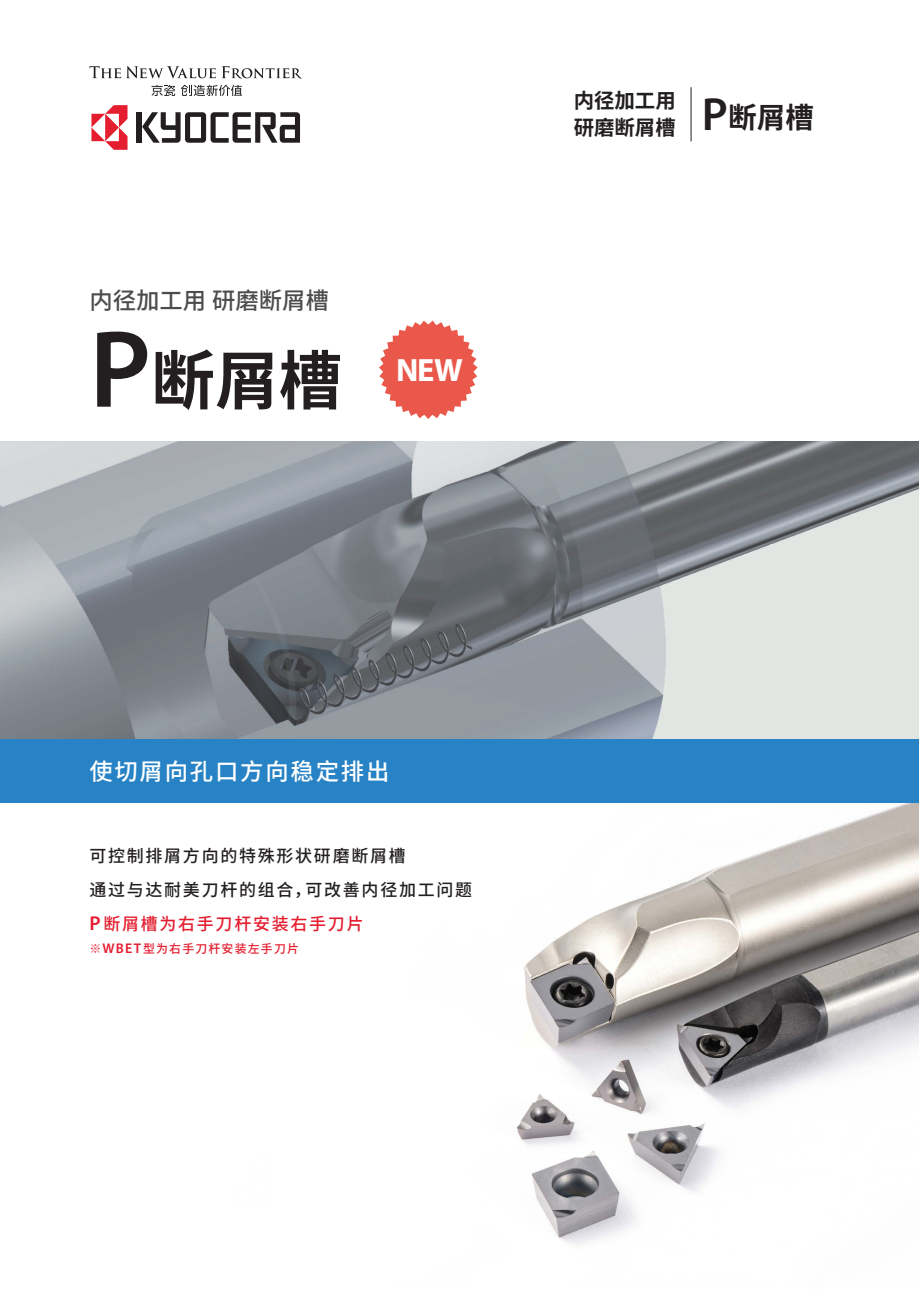
<style>
.page{position:relative;width:919px;height:1289px;background:#fff}
.page>*{position:absolute;margin:0;border:0;box-sizing:border-box;transform-origin:0 0}
.t1{font:700 63.75px "Source Han Sans CN";color:#231f20}
.t2{font:700 28.65px "Source Han Sans CN";color:#231f20}
.t3{font:500 23.4px "Source Han Sans CN";letter-spacing:.075em;color:#fff}
.t4{font:500 23.4px "Source Han Sans CN";color:#4b4c4d}
.t5{font:700 20.4px/26.5px "Source Han Sans CN";color:#231f20}
.t6{font:500 16.95px/34px "Source Han Sans CN";letter-spacing:.1em;color:#231f20}
.t7{font:500 11.85px "Source Han Sans CN";letter-spacing:.1em;color:#e41d2f}
.s1{font-family:"Myriad Pro";font-weight:600;font-size:110.55px}
.s2{font-family:"Myriad Pro";font-weight:600;font-size:46.65px}
.s3{font-family:"Myriad Pro";font-weight:600;font-size:20.1px;color:#e41d2f}
.s4{color:#e41d2f}
.s5{font-family:"Myriad Pro";font-weight:600;font-size:14.1px}
</style>
<div class="page">
<hr style="left:690px;top:87px;width:1px;height:54px;background:#231f20">
<div style="left:137px;top:112px;width:5px;height:31px;background:#231f20"></div>
<svg style="left:142px;top:112px;width:158px;height:31px"></svg>
<svg style="left:91px;top:105px;width:36px;height:45px"></svg>
<svg style="left:89px;top:66px;width:213px;height:13px"></svg>
<svg style="left:151px;top:85px;width:24px;height:11px"></svg>
<svg style="left:181px;top:85px;width:61px;height:11px"></svg>
<img style="left:0;top:441px;width:918px;height:298px">
<img style="left:231px;top:802px;width:687px;height:443px">
<div style="left:0;top:739px;width:918px;height:63px;background:#2783c5"></div>
<svg style="left:379px;top:320px;width:99px;height:99px"></svg>
<h3 class="t4" style="left:89px;top:287px;width:241px">内径加工用研磨断屑槽</h3>
<h1 class="t1" style="left:89px;top:344px;width:375px"><span class="s1">P</span>断屑槽 <sup>NEW</sup></h1>
<p class="t5" style="left:573px;top:88px;width:104px">内径加工用研磨断屑槽</p>
<h2 class="t2" style="left:701px;top:101px;width:114px"><span class="s2">P</span>断屑槽</h2>
<h3 class="t3" style="left:89px;top:757px;width:301px">使切屑向孔口方向稳定排出</h3>
<p class="t6" style="left:89px;top:838px;width:384px">可控制排屑方向的特殊形状研磨断屑槽<br>通过与达耐美刀杆的组合，可改善内径加工问题<br><span class="s3">P</span><span class="s4">断屑槽为右手刀杆安装右手刀片</span></p>
<p class="t7" style="left:89px;top:942px;width:211px">※<span class="s5">WBET</span>型为右手刀杆安装左手刀片</p>
</div>
